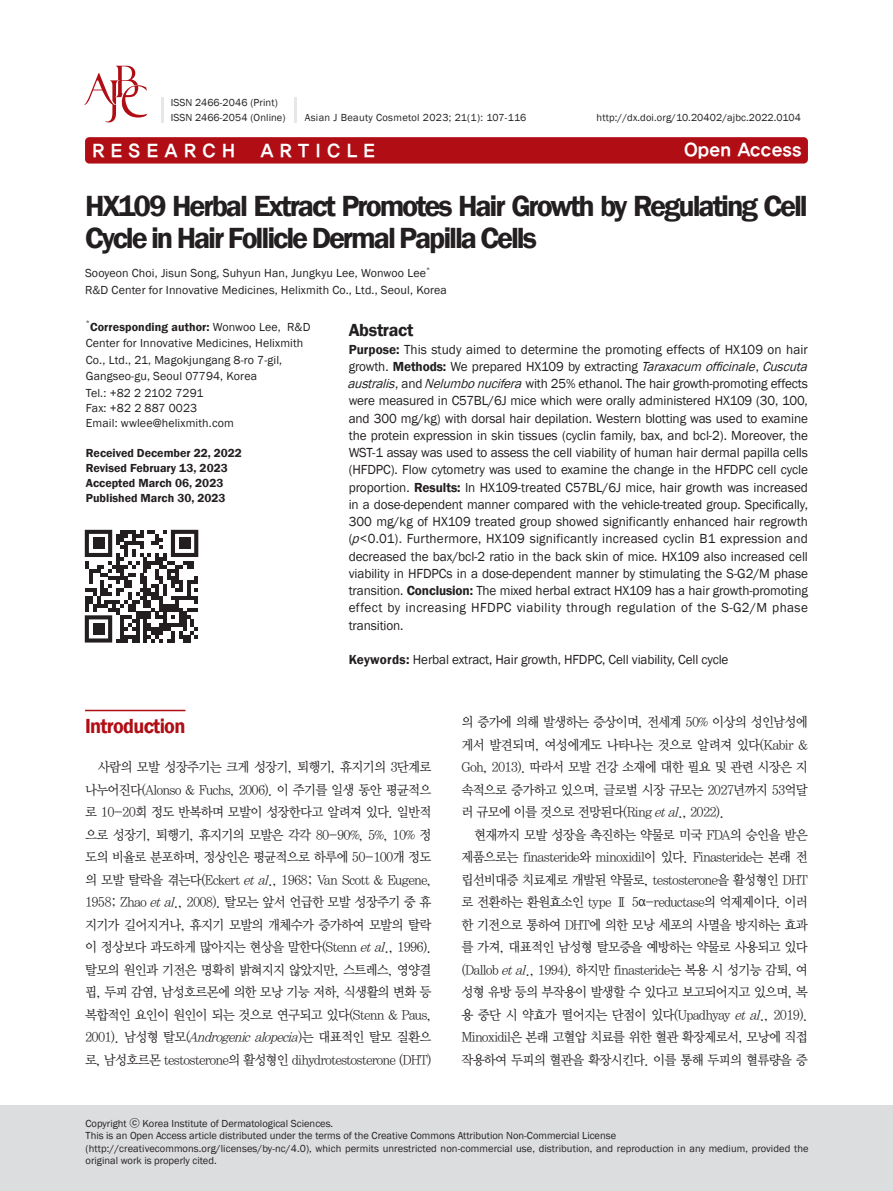
<style>
.page{position:relative;width:893px;height:1191px;background:#fff}
.page>*{position:absolute;margin:0;border:0;box-sizing:border-box;transform-origin:0 0}
.제목{font:600 30px/31.5px "Franklin Gothic";letter-spacing:-.07em;color:#231f20}
.introduction{font:600 21px "Franklin Gothic";letter-spacing:-.035em;color:#b00d15;scale:.96 1}
.t1{font:18px "YDIYGO350";color:#fff}
.t2{font:600 18px "Franklin Gothic";letter-spacing:-.02em;color:#231f20}
.t3{font:13.5px/17.2px "Franklin Gothic";letter-spacing:-.01em;color:#231f20}
.본문{font:13.5px/22.5px "YDIY Mj O330";letter-spacing:-.06em;color:#231f20;text-align:justify;scale:.95 1}
.제목-2{font:12px/16.5px "Franklin Gothic";letter-spacing:.01em;color:#231f20}
.t4{font:600 12px "Franklin Gothic";color:#231f20}
.t5{font:10.5px/12.6px "Franklin Gothic";color:#231f20}
.t6{font:10.5px "Franklin Gothic";letter-spacing:.03em;color:#231f20}
.제목-3{font:7.05px "Franklin Gothic";color:#231f20}
.s1{font-weight:600}
.s2{font-style:italic}
.s3{font-family:"Franklin Gothic"}
.s4{font-family:"YDIYGO330"}
</style>
<div class="page">
<div style="left:85px;top:137px;width:723px;height:26px;background:#b00d15;border-radius:4px"></div>
<hr style="left:85px;top:709px;width:100px;height:2px;background:#b00d15">
<div style="left:0;top:1106px;width:893px;height:85px;background:#dcdddf"></div>
<svg style="left:84px;top:66px;width:63px;height:56px"></svg>
<hr style="left:294px;top:97px;width:3px;height:25px;background:#e6e7e9">
<hr style="left:161px;top:97px;width:3px;height:25px;background:#e6e7e9">
<svg style="left:85px;top:530px;width:113px;height:112px"></svg>
<div style="left:93px;top:537px;width:11px;height:12px;background:#231f20"></div>
<div style="left:179px;top:537px;width:11px;height:12px;background:#231f20"></div>
<div style="left:93px;top:623px;width:11px;height:12px;background:#231f20"></div>
<p class="t5" style="left:171px;top:96px;width:109px">ISSN 2466-2046 (Print)</p>
<p class="t5" style="left:171px;top:111px;width:116px">ISSN 2466-2054 (Online)</p>
<p class="t6" style="left:305px;top:111px;width:223px">Asian J Beauty Cosmetol 2023; 21(1): 107-116</p>
<p class="t5" style="left:597px;top:111px;width:206px">http://dx.doi.org/10.20402/ajbc.2022.0104</p>
<p class="t1" style="left:92px;top:141px;width:144px">R E S E A R C H</p>
<p class="t1" style="left:260px;top:141px;width:116px">A R T I C L E</p>
<p class="t1" style="left:684px;top:140px;width:119px">Open Access</p>
<p class="제목" style="left:85px;top:191px;width:724px">HX109 Herbal Extract Promotes Hair Growth by Regulating Cell<br>Cycle in Hair Follicle Dermal Papilla Cells</p>
<p class="제목-2" style="left:85px;top:265px;width:342px">Sooyeon Choi, Jisun Song, Suhyun Han, Jungkyu Lee, Wonwoo Lee</p>
<p class="제목-3" style="left:426px;top:265px;width:6px">*</p>
<p class="제목-2" style="left:85px;top:282px;width:363px">R&amp;D Center for Innovative Medicines, Helixmith Co., Ltd., Seoul, Korea</p>
<p class="제목-3" style="left:86px;top:318px;width:6px">*</p>
<p class="제목-2" style="left:86px;top:319px;width:226px;text-indent:4px"><span class="s1">Corresponding author:</span> Wonwoo Lee, R&amp;D Center for Innovative Medicines, Helixmith Co., Ltd., 21, Magokjungang 8-ro 7-gil, Gangseo-gu, Seoul 07794, Korea</p>
<p class="제목-2" style="left:86px;top:385px;width:119px">Tel.: +82 2 2102 7291</p>
<p class="제목-2" style="left:86px;top:400px;width:113px">Fax: +82 2 887 0023</p>
<p class="제목-2" style="left:86px;top:415px;width:149px">Email: wwlee@helixmith.com</p>
<p class="t4" style="left:86px;top:445px;width:158px">Received December 22, 2022</p>
<p class="t4" style="left:86px;top:460px;width:143px">Revised February 13, 2023</p>
<p class="t4" style="left:86px;top:475px;width:139px">Accepted March 06, 2023</p>
<p class="t4" style="left:86px;top:490px;width:141px">Published March 30, 2023</p>
<p class="t2" style="left:349px;top:319px;width:66px">Abstract</p>
<p class="t3" style="left:347px;top:341px;width:465px"><span class="s1">Purpose:</span> This study aimed to determine the promoting effects of HX109 on hair growth. <span class="s1">Methods:</span> We prepared HX109 by extracting <span class="s2">Taraxacum officinale</span>, <span class="s2">Cuscuta australis</span>, and <span class="s2">Nelumbonucifera</span> with 25% ethanol. The hair growth-promoting effects were measured in C57BL/6J mice which were orally administered HX109 (30, 100, and 300 mg/kg) with dorsal hair depilation. Western blotting was used to examine the protein expression in skin tissues (cyclin family, bax, and bcl-2). Moreover, the WST-1 assay was used to assess the cell viability of human hair dermal papilla cells (HFDPC). Flow cytometry was used to examine the change in the HFDPC cell cycle proportion. <span class="s1">Results:</span> In HX109-treated C57BL/6J mice, hair growth was increased in a dose-dependent manner compared with the vehicle-treated group. Specifically, 300 mg/kg of HX109 treated group showed significantly enhanced hair regrowth (<span class="s2">p</span>&lt;0.01). Furthermore, HX109 significantly increased cyclin B1 expression and decreased the bax/bcl-2 ratio in the back skin of mice. HX109 also increased cell viability in HFDPCs in a dose-dependent manner by stimulating the S-G2/M phase transition. <span class="s1">Conclusion:</span> The mixed herbal extract HX109 has a hair growth-promoting effect by increasing HFDPC viability through regulation of the S-G2/M phase transition.</p>
<p class="t3" style="left:349px;top:651px;width:381px"><span class="s1">Keywords:</span> Herbal extract, Hair growth, HFDPC, Cell viability, Cell cycle</p>
<p class="introduction" style="left:85px;top:713px;width:106px">Introduction</p>
<p class="본문" style="left:85px;top:756px;width:366px;text-indent:13px">사람의 모발 성장주기는 크게 성장기, 퇴행기, 휴지기의 3단계로 나누어진다(Alonso &amp; Fuchs, 2006). 이 주기를 일생 동안 평균적으 로 10-20회 정도 반복하며 모발이 성장한다고 알려져 있다. 일반적 으로 성장기, 퇴행기, 휴지기의 모발은 각각 80-90%, 5%, 10% 정 도의 비율로 분포하며, 정상인은 평균적으로 하루에 50-100개 정도 의 모발 탈락을 겪는다(Eckert <span class="s2">etal</span>., 1968; Van Scott &amp; Eugene, 1958; Zhao <span class="s2">etal</span>., 2008). 탈모는 앞서 언급한 모발 성장주기 중 휴 지기가 길어지거나, 휴지기 모발의 개체수가 증가하여 모발의 탈락 이 정상보다 과도하게 많아지는 현상을 말한다(Stenn <span class="s2">etal</span>., 1996). 탈모의 원인과 기전은 명확히 밝혀지지 않았지만, 스트레스, 영양결 핍, 두피 감염, 남성호르몬에 의한 모낭 기능 저하, 식생활의 변화 등 복합적인 요인이 원인이 되는 것으로 연구되고 있다(Stenn &amp; Paus, 2001). 남성형 탈모(<span class="s2">Androgenicalopecia</span>)는 대표적인 탈모 질환으 로, 남성호르몬 testosterone의 활성형인 dihydrotestosterone (DHT)</p>
<p class="본문" style="left:461px;top:711px;width:366px">의 증가에 의해 발생하는 증상이며, 전세계 50% 이상의 성인남성에 게서 발견되며, 여성에게도 나타나는 것으로 알려져 있다(Kabir &amp; Goh, 2013). 따라서 모발 건강 소재에 대한 필요 및 관련 시장은 지 속적으로 증가하고 있으며, 글로벌 시장 규모는 2027년까지 53억달 러 규모에 이를 것으로 전망된다(Ring <span class="s2">etal</span>., 2022).</p>
<p class="본문" style="left:461px;top:824px;width:366px;text-indent:13px">현재까지 모발 성장을 촉진하는 약물로 미국 FDA의 승인을 받은 제품으로는 finasteride와 minoxidil이 있다. Finasteride는 본래 전 립선비대증 치료제로 개발된 약물로, testosterone을 활성형인 DHT 로 전환하는 환원효소인 type Ⅱ 5<span class="s3">α</span>-reductase의 억제제이다. 이러 한 기전으로 통하여 DHT에 의한 모낭 세포의 사멸을 방지하는 효과 를 가져, 대표적인 남성형 탈모증을 예방하는 약물로 사용되고 있다 (Dallob <span class="s2">etal</span>., 1994). 하지만 finasteride는 복용 시 성기능 감퇴, 여 성형 유방 등의 부작용이 발생할 수 있다고 보고되어지고 있으며, 복 용 중단 시 약효가 떨어지는 단점이 있다(Upadhyay <span class="s2">etal</span>., 2019).<br>Minoxidil은 본래 고혈압 치료를 위한 혈관 확장제로서, 모낭에 직접 작용하여 두피의 혈관을 확장시킨다. 이를 통해 두피의 혈류량을 증</p>
<p class="t5" style="left:86px;top:1117px;width:249px">Copyright <span class="s4">ⓒ</span> Korea Institute of Dermatological Sciences.</p>
<p class="t5" style="left:86px;top:1129px;width:532px">This is an Open Access article distributed under the terms of the Creative Commons Attribution Non-Commercial License</p>
<p class="t5" style="left:86px;top:1142px;width:724px">(http://creativecommons.org/licenses/by-nc/4.0), which permits unrestricted non-commercial use, distribution, and reproduction in any medium, provided the original work is properly cited.</p>
</div>
